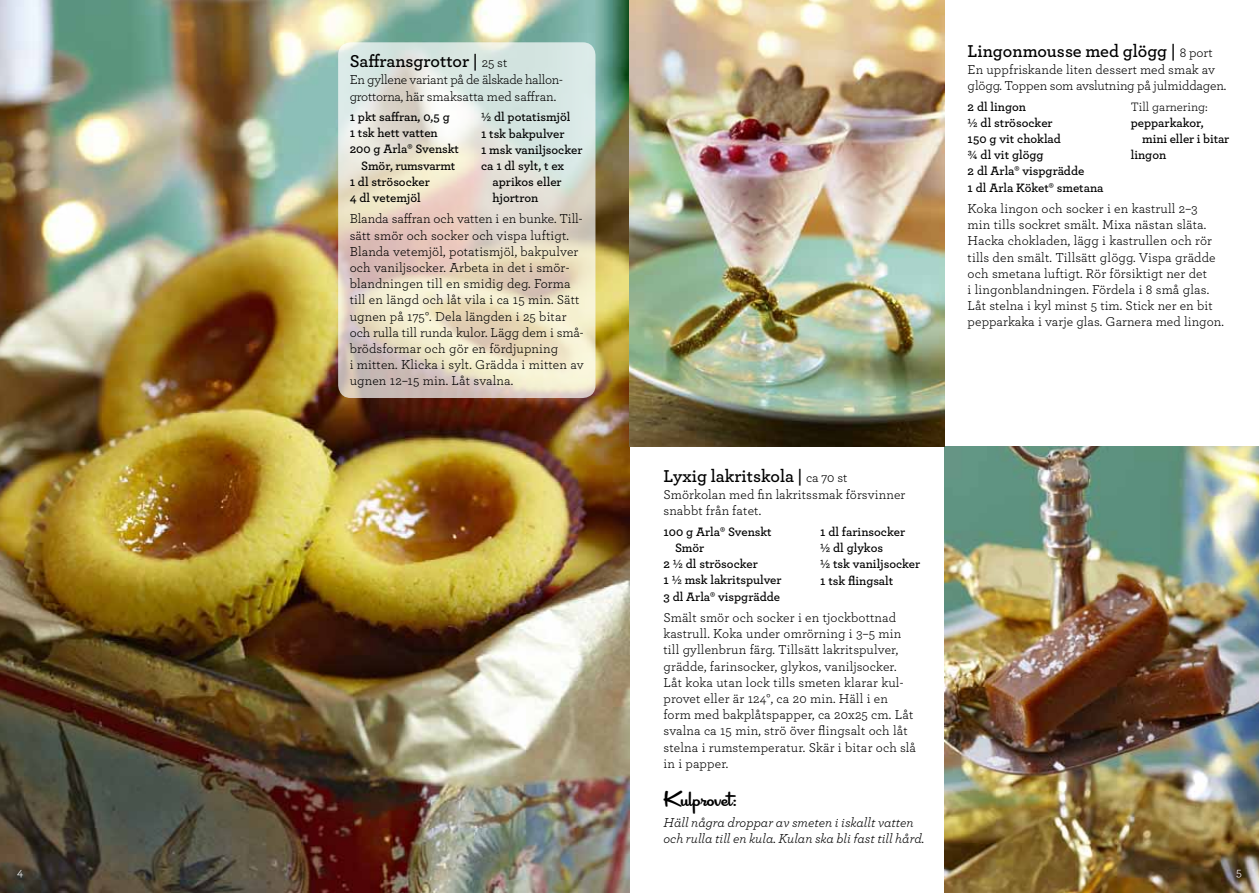
<style>
.page{position:relative;width:1259px;height:893px;background:#fff}
.page>*{position:absolute;margin:0;border:0;box-sizing:border-box;transform-origin:0 0}
.t1{font:22.5px "Cocktail Shaker";color:#000}
.t2{font:600 18px "Archer";color:#000}
.t3{font:13.5px/16.2px "Archer";letter-spacing:.01em;color:#000}
.t4{font:italic 13.5px/16.2px "Archer";color:#000}
.t5{font:13.5px/16.2px "Archer";letter-spacing:-.01em;color:#000}
.t6{font:13.5px/16.2px "Archer";letter-spacing:-.02em;color:#000}
.t7{font:600 12.75px/16.2px "Archer";color:#000}
.t8{font:12.75px "Archer";color:#000}
.t9{font:12.3px "Archer";color:#fff}
.s1{font-weight:400;font-size:13.5px}
</style>
<div class="page">
<img style="left:0;top:0;width:629px;height:893px">
<svg style="left:338px;top:42px;width:257px;height:356px;background:#e2dcce"></svg>
<img style="left:944px;top:446px;width:315px;height:447px">
<img style="left:629px;top:0;width:315px;height:446px">
<p class="t9" style="left:17px;top:863px;width:8px">4</p>
<h2 class="t2" style="left:350px;top:48px;width:159px">Saffransgrottor | <span class="s1">25 st</span></h2>
<p class="t6" style="left:350px;top:71px;width:214px">En gyllene variant på de älskade hallon&shy;grottorna, här smaksatta med saffran.</p>
<p class="t7" style="left:350px;top:108px;width:102px">1 pkt saffran, 0,5 g</p>
<p class="t7" style="left:350px;top:124px;width:90px">1 tsk hett vatten</p>
<p class="t7" style="left:350px;top:140px;width:111px">200 g Arla® Svenskt</p>
<p class="t7" style="left:361px;top:157px;width:96px">Smör, rumsvarmt</p>
<p class="t7" style="left:350px;top:173px;width:82px">1 dl strösocker</p>
<p class="t7" style="left:350px;top:189px;width:73px">4 dl vetemjöl</p>
<p class="t3" style="left:350px;top:210px;width:235px">Blanda saffran och vatten i en bunke. Till&shy;sätt smör och socker och vispa luftigt.<br>Blanda vetemjöl, potatismjöl, bakpulver och vaniljsocker. Arbeta in det i smör&shy;blandningen till en smidig deg. Forma till en längd och låt vila i ca 15 min. Sätt ugnen på 175°. Dela längden i 25 bitar och rulla till runda kulor. Lägg dem i små&shy;brödsformar och gör en fördjupning<br>i mitten. Klicka i sylt. Grädda i mitten av ugnen 12–15 min. Låt svalna.</p>
<p class="t7" style="left:481px;top:108px;width:91px">½ dl potatismjöl</p>
<p class="t7" style="left:481px;top:125px;width:85px">1 tsk bakpulver</p>
<p class="t7" style="left:481px;top:141px;width:103px">1 msk vaniljsocker</p>
<p class="t7" style="left:481px;top:157px;width:85px">ca 1 dl sylt, t ex</p>
<p class="t7" style="left:492px;top:173px;width:71px">aprikos eller</p>
<p class="t7" style="left:492px;top:189px;width:47px">hjortron</p>
<h2 class="t2" style="left:967px;top:37px;width:246px">Lingonmousse med glögg | <span class="s1">8 port</span></h2>
<p class="t5" style="left:967px;top:61px;width:260px">En uppfriskande liten dessert med smak av glögg. Toppen som avslutning på julmiddagen.</p>
<p class="t7" style="left:967px;top:97px;width:137px">2 dl lingon<br>½ dl strösocker<br>150 g vit choklad<br>¾ dl vit glögg<br>2 dl Arla® vispgrädde<br>1 dl Arla Köket® smetana</p>
<p class="t3" style="left:967px;top:200px;width:258px">Koka lingon och socker i en kastrull 2–3 min tills sockret smält. Mixa nästan släta.<br>Hacka chokladen, lägg i kastrullen och rör tills den smält. Tillsätt glögg. Vispa grädde och smetana luftigt. Rör försiktigt ner det<br>i lingonblandningen. Fördela i 8 små glas.<br>Låt stelna i kyl minst 5 tim. Stick ner en bit pepparkaka i varje glas. Garnera med lingon.</p>
<p class="t8" style="left:1130px;top:98px;width:78px">Till garnering:</p>
<p class="t7" style="left:1130px;top:114px;width:75px">pepparkakor,</p>
<p class="t7" style="left:1142px;top:130px;width:89px">mini eller i bitar</p>
<p class="t7" style="left:1130px;top:146px;width:37px">lingon</p>
<h2 class="t2" style="left:663px;top:463px;width:185px">Lyxig lakritskola | <span class="s1">ca 70 st</span></h2>
<p class="t3" style="left:663px;top:486px;width:243px">Smörkolan med fin lakritssmak försvinner snabbt från fatet.</p>
<p class="t7" style="left:663px;top:523px;width:110px">100 g Arla® Svenskt</p>
<p class="t7" style="left:675px;top:539px;width:31px">Smör</p>
<p class="t7" style="left:663px;top:555px;width:96px">2 ½ dl strösocker</p>
<p class="t7" style="left:663px;top:571px;width:120px">1 ½ msk lakritspulver</p>
<p class="t7" style="left:663px;top:588px;width:118px">3 dl Arla® vispgrädde</p>
<p class="t3" style="left:663px;top:609px;width:254px">Smält smör och socker i en tjockbottnad kastrull. Koka under omrörning i 3–5 min till gyllenbrun färg. Tillsätt lakritspulver, grädde, farinsocker, glykos, vaniljsocker.<br>Låt koka utan lock tills smeten klarar kul&shy;provet eller är 124°, ca 20 min. Häll i en form med bakplåtspapper, ca 20x25 cm. Låt svalna ca 15 min, strö över flingsalt och låt stelna i rumstemperatur. Skär i bitar och slå in i papper.</p>
<p class="t7" style="left:820px;top:523px;width:102px">1 dl farinsocker<br>½ dl glykos<br>½ tsk vaniljsocker<br>1 tsk flingsalt</p>
<h1 class="t1" style="left:663px;top:786px;width:74px">Kulprovet:</h1>
<p class="t4" style="left:663px;top:814px;width:262px">Häll några droppar av smeten i iskallt vatten och rulla till en kula. Kulan ska bli fast till hård.</p>
<p class="t9" style="left:1236px;top:863px;width:7px">5</p>
</div>
